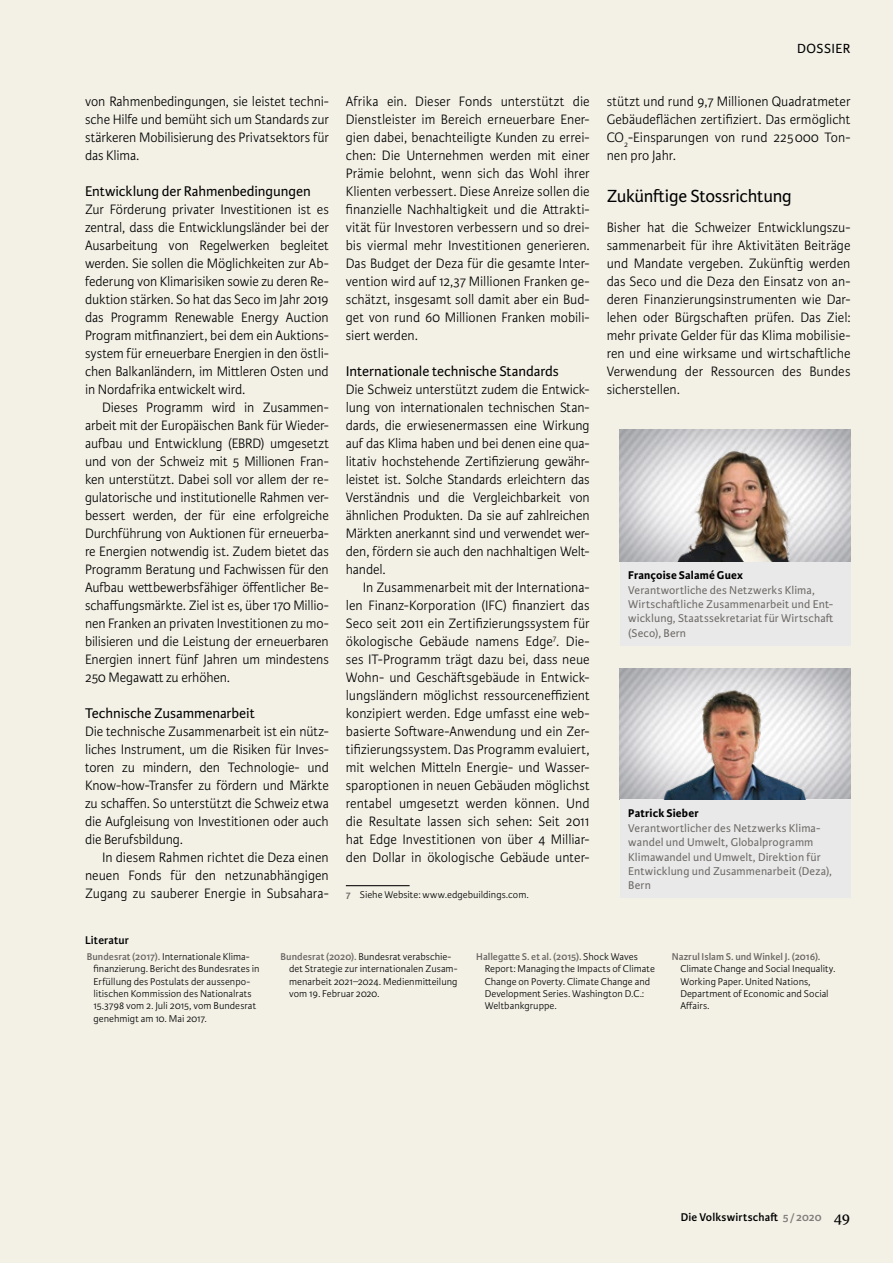
<style>
.page{position:relative;width:893px;height:1263px;background:#f3f1e6}
.page>*{position:absolute;margin:0;border:0;box-sizing:border-box;transform-origin:0 0}
.t1{font:18.75px "Karmina Sans";letter-spacing:-.015em;color:#000}
.t2{font:15px "Karmina Sans";letter-spacing:-.005em;color:#000}
.t3{font:300 14.55px/18px "Karmina Sans";letter-spacing:-.005em;color:#000;text-align:justify;scale:.96 1}
.t4{font:14.1px "Karmina Sans";letter-spacing:.03em;color:#000}
.t5{font:12px/14.4px "Karmina Sans";letter-spacing:.01em;color:#6d6966}
.t6{font:600 12px "Karmina Sans";letter-spacing:.01em;color:#000}
.t7{font:700 12px "Karmina Sans";letter-spacing:.015em;color:#000}
.t8{font:300 10.5px/12.3px "Karmina Sans";letter-spacing:.005em;color:#000}
.t9{font:600 10.5px "Karmina Sans";color:#6d6966}
.s1{font-weight:600;color:#6d6966}
.s2{color:#817e7b}
.s3{font-family:"Karmina";font-weight:400;font-size:16.5px}
</style>
<div class="page">
<img style="left:620px;top:430px;width:230px;height:132px">
<div style="left:620px;top:562px;width:230px;height:83px;background:#e9e9e9"></div>
<img style="left:626px;top:438px;width:222px;height:124px">
<img style="left:620px;top:668px;width:230px;height:131px">
<div style="left:620px;top:800px;width:230px;height:98px;background:#e9e9e9"></div>
<img style="left:626px;top:676px;width:216px;height:124px">
<hr style="left:346px;top:885px;width:64px;height:1px;background:#000">
<p class="t3" style="left:85px;top:93px;width:255px">von Rahmenbedingungen, sie leistet techni&shy;sche Hilfe und bemüht sich um Standards zur stärkeren Mobilisierung des Privatsektors für das Klima.</p>
<p class="t2" style="left:85px;top:183px;width:227px">Entwicklung der Rahmenbedingungen</p>
<p class="t3" style="left:85px;top:201px;width:255px">Zur Förderung privater Investitionen ist es zentral, dass die Entwicklungsländer bei der Ausarbeitung von Regelwerken begleitet werden. Sie sollen die Möglichkeiten zur Ab&shy;federung von Klimarisiken sowie zu deren Re&shy;duktion stärken. So hat das Seco im Jahr 2019 das Programm Renewable Energy Auction Program mitfinanziert, bei dem ein Auktions&shy;system für erneuerbare Energien in den östli&shy;chen Balkanländern, im Mittleren Osten und in Nordafrika entwickelt wird.</p>
<p class="t3" style="left:85px;top:399px;width:255px;text-indent:17px">Dieses Programm wird in Zusammen&shy;arbeit mit der Europäischen Bank für Wieder&shy;aufbau und Entwicklung (EBRD) umgesetzt und von der Schweiz mit 5 Millionen Fran&shy;ken unterstützt. Dabei soll vor allem der re&shy;gulatorische und institutionelle Rahmen ver&shy;bessert werden, der für eine erfolgreiche Durchführung von Auktionen für erneuerba&shy;re Energien notwendig ist. Zudem bietet das Programm Beratung und Fachwissen für den Aufbau wettbewerbsfähiger öffentlicher Be&shy;schaffungsmärkte. Ziel ist es, über 170 Millio&shy;nen Franken an privaten Investitionen zu mo&shy;bilisieren und die Leistung der erneuerbaren Energien innert fünf Jahren um mindestens 250 Megawatt zu erhöhen.</p>
<p class="t2" style="left:85px;top:705px;width:171px">Technische Zusammenarbeit</p>
<p class="t3" style="left:85px;top:723px;width:255px">Die technische Zusammenarbeit ist ein nütz&shy;liches Instrument, um die Risiken für Inves&shy;toren zu mindern, den Technologie- und Know-how-Transfer zu fördern und Märkte zu schaffen. So unterstützt die Schweiz etwa die Aufgleisung von Investitionen oder auch die Berufsbildung.</p>
<p class="t3" style="left:85px;top:849px;width:255px;text-indent:17px">In diesem Rahmen richtet die Deza einen neuen Fonds für den netzunabhängigen Zugang zu sauberer Energie in Subsahara-</p>
<p class="t3" style="left:346px;top:93px;width:255px">Afrika ein. Dieser Fonds unterstützt die Dienstleister im Bereich erneuerbare Ener&shy;gien dabei, benachteiligte Kunden zu errei&shy;chen: Die Unternehmen werden mit einer Prämie belohnt, wenn sich das Wohl ihrer Klienten verbessert. Diese Anreize sollen die finanzielle Nachhaltigkeit und die Attrakti&shy;vität für Investoren verbessern und so drei&shy;bis viermal mehr Investitionen generieren.<br>Das Budget der Deza für die gesamte Inter&shy;vention wird auf 12,37 Millionen Franken ge&shy;schätzt, insgesamt soll damit aber ein Bud&shy;get von rund 60 Millionen Franken mobili&shy;siert werden.</p>
<p class="t2" style="left:346px;top:363px;width:215px">Internationale technische Standards</p>
<p class="t3" style="left:346px;top:381px;width:255px">Die Schweiz unterstützt zudem die Entwick&shy;lung von internationalen technischen Stan&shy;dards, die erwiesenermassen eine Wirkung auf das Klima haben und bei denen eine qua&shy;litativ hochstehende Zertifizierung gewähr&shy;leistet ist. Solche Standards erleichtern das Verständnis und die Vergleichbarkeit von ähnlichen Produkten. Da sie auf zahlreichen Märkten anerkannt sind und verwendet wer&shy;den, fördern sie auch den nachhaltigen Welt&shy;handel.</p>
<p class="t3" style="left:346px;top:579px;width:255px;text-indent:17px">In Zusammenarbeit mit der Internationa&shy;len Finanz-Korporation (IFC) finanziert das Seco seit 2011 ein Zertifizierungssystem für ökologische Gebäude namens Edge<sup>7</sup>. Die&shy;ses IT-Programm trägt dazu bei, dass neue Wohn- und Geschäftsgebäude in Entwick&shy;lungsländern möglichst ressourceneffizient konzipiert werden. Edge umfasst eine web&shy;basierte Software-Anwendung und ein Zer&shy;tifizierungssystem. Das Programm evaluiert, mit welchen Mitteln Energie- und Wasser&shy;sparoptionen in neuen Gebäuden möglichst rentabel umgesetzt werden können. Und die Resultate lassen sich sehen: Seit 2011 hat Edge Investitionen von über 4 Milliar&shy;den Dollar in ökologische Gebäude unter-</p>
<p class="t8" style="left:346px;top:889px;width:184px"><span class="s1">7</span> Siehe Website: www.edgebuildings.com.</p>
<p class="t4" style="left:797px;top:41px;width:55px">DOSSIER</p>
<p class="t3" style="left:607px;top:93px;width:255px">stützt und rund 9,7 Millionen Quadratmeter Gebäudeflächen zertifiziert. Das ermöglicht CO<sub>2</sub>-Einsparungen von rund 225000 Ton&shy;nen pro Jahr.</p>
<p class="t1" style="left:607px;top:186px;width:187px">Zukünftige Stossrichtung</p>
<p class="t3" style="left:607px;top:219px;width:255px">Bisher hat die Schweizer Entwicklungszu&shy;sammenarbeit für ihre Aktivitäten Beiträge und Mandate vergeben. Zukünftig werden das Seco und die Deza den Einsatz von an&shy;deren Finanzierungsinstrumenten wie Dar&shy;lehen oder Bürgschaften prüfen. Das Ziel: mehr private Gelder für das Klima mobilisie&shy;ren und eine wirksame und wirtschaftliche Verwendung der Ressourcen des Bundes sicherstellen.</p>
<p class="t7" style="left:628px;top:568px;width:116px">Françoise Salamé Guex</p>
<p class="t5" style="left:628px;top:583px;width:207px">Verantwortliche des Netzwerks Klima, Wirtschaftliche Zusammenarbeit und Ent&shy;wicklung, Staatssekretariat für Wirtschaft (Seco), Bern</p>
<p class="t7" style="left:628px;top:807px;width:72px">Patrick Sieber</p>
<p class="t5" style="left:628px;top:821px;width:205px">Verantwortlicher des Netzwerks Klima&shy;wandel und Umwelt, Globalprogramm<br>Klimawandel und Umwelt, Direktion für<br>Entwicklung und Zusammenarbeit (Deza),<br>Bern</p>
<p class="t6" style="left:85px;top:933px;width:45px">Literatur</p>
<p class="t8" style="left:94px;top:951px;width:168px;text-indent:-7px"><span class="s1">Bundesrat (2017).</span> Internationale Klima&shy;finanzierung. Bericht des Bundesrates in Erfüllung des Postulats der aussenpo&shy;litischen Kommission des Nationalrats 15.3798 vom 2. Juli 2015, vom Bundesrat genehmigt am 10. Mai 2017.</p>
<p class="t8" style="left:289px;top:951px;width:170px;text-indent:-9px"><span class="s1">Bundesrat (2020).</span> Bundesrat verabschie&shy;det Strategie zur internationalen Zusam&shy;menarbeit 2021–2024. Medienmitteilung vom 19. Februar 2020.</p>
<p class="t8" style="left:485px;top:951px;width:172px;text-indent:-9px"><span class="s1">Hallegatte S. et al. (2015).</span> Shock Waves Report: Managing the Impacts of Climate Change on Poverty. Climate Change and Development Series. Washington D.C.:<br>Weltbankgruppe.</p>
<p class="t9" style="left:672px;top:951px;width:150px">Nazrul Islam S. und Winkel J. (2016).</p>
<p class="t8" style="left:680px;top:963px;width:157px">Climate Change and Social Inequality.<br>Working Paper. United Nations,<br>Department of Economic and Social<br>Affairs.</p>
<p class="t6" style="left:681px;top:1210px;width:171px">Die Volkswirtschaft <span class="s2">5 /2020</span> <span class="s3">49</span></p>
</div>
